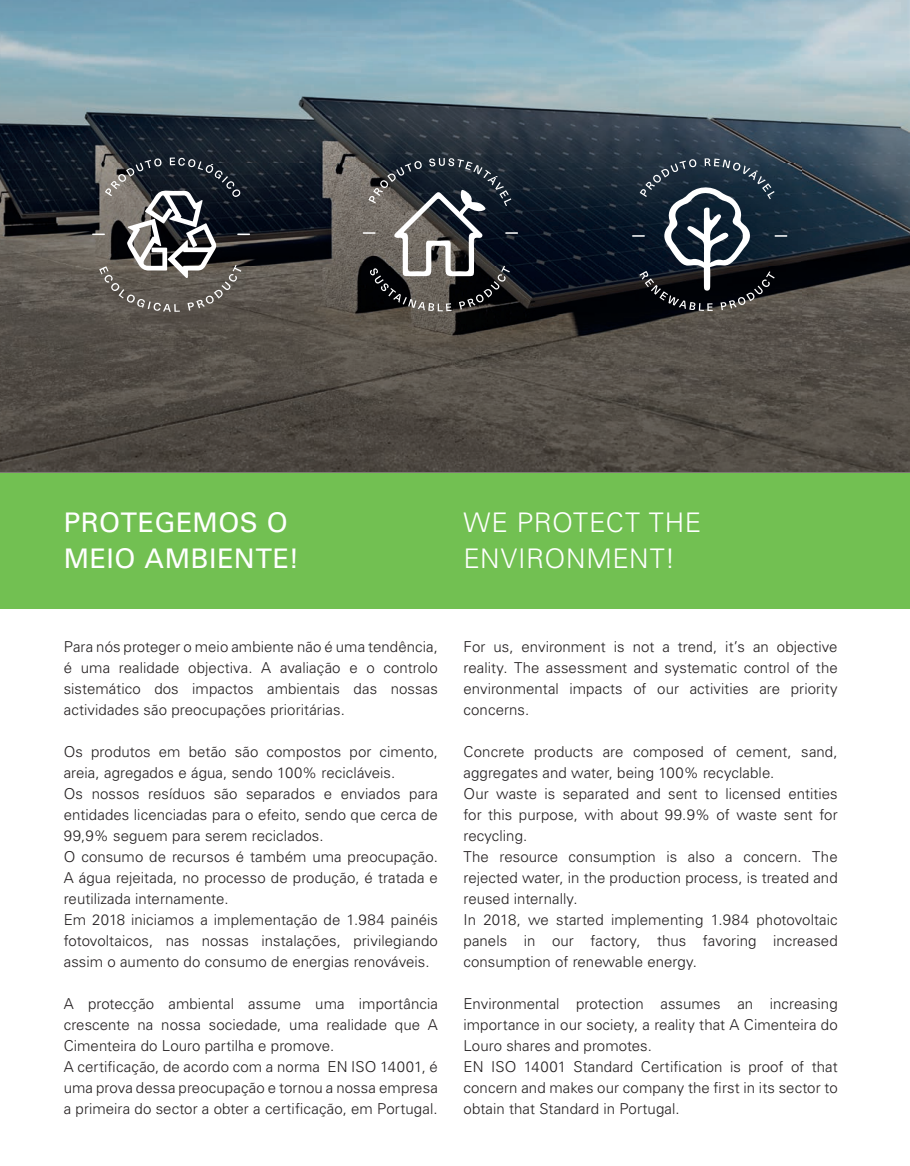
<style>
.page{position:relative;width:910px;height:1166px;background:#fff}
.page>*{position:absolute;margin:0;border:0;box-sizing:border-box;transform-origin:0 0}
.t1{font:27px/36px "Univers LT Pro 55 Roman";letter-spacing:.02em;color:#fff}
.t2{font:300 27px/36px "Univers LT Pro 45";letter-spacing:.02em;color:#fff}
.t3{font:300 15px/21px "Univers LT Pro 45";letter-spacing:.005em;color:#231f20}
</style>
<div class="page">
<div style="left:0;top:472px;width:910px;height:136px;background:#72c052"></div>
<svg style="left:0;top:471px;width:910px;height:1px"></svg>
<img style="left:0;top:61px;width:910px;height:410px">
<svg style="left:92px;top:157px;width:158px;height:155px;background:#565656"></svg>
<svg style="left:363px;top:158px;width:155px;height:153px;background:#484a4c"></svg>
<svg style="left:632px;top:158px;width:155px;height:153px;background:#2e3943"></svg>
<h1 class="t1" style="left:64px;top:503px;width:237px">PROTEGEMOS O<br>MEIO AMBIENTE!</h1>
<h1 class="t2" style="left:463px;top:504px;width:239px">WE PROTECT THE<br>ENVIRONMENT!</h1>
<p class="t3" style="left:64px;top:635px;width:376px;text-align:justify">Para nós proteger o meio ambiente não é uma tendência, é uma realidade objectiva. A avaliação e o controlo sistemático dos impactos ambientais das nossas actividades são preocupações prioritárias.</p>
<p class="t3" style="left:64px;top:740px;width:376px">Os produtos em betão são compostos por cimento, areia, agregados e água, sendo 100% recicláveis.<br>Os nossos resíduos são separados e enviados para entidades licenciadas para o efeito, sendo que cerca de 99,9% seguem para serem reciclados.<br>O consumo de recursos é também uma preocupação.<br>A água rejeitada, no processo de produção, é tratada e reutilizada internamente.<br>Em 2018 iniciamos a implementação de 1.984 painéis fotovoltaicos, nas nossas instalações, privilegiando assim o aumento do consumo de energias renováveis.</p>
<p class="t3" style="left:64px;top:992px;width:376px">A protecção ambiental assume uma importância crescente na nossa sociedade, uma realidade que A Cimenteira do Louro partilha e promove.<br>A certificação, de acordo com a norma EN ISO 14001, é uma prova dessa preocupação e tornou a nossa empresa a primeira do sector a obter a certificação, em Portugal.</p>
<p class="t3" style="left:463px;top:635px;width:376px;text-align:justify">For us, environment is not a trend, it’s an objective reality. The assessment and systematic control of the environmental impacts of our activities are priority concerns.</p>
<p class="t3" style="left:463px;top:740px;width:376px">Concrete products are composed of cement, sand, aggregates and water, being 100% recyclable.<br>Our waste is separated and sent to licensed entities for this purpose, with about 99.9% of waste sent for recycling.<br>The resource consumption is also a concern. The rejected water, in the production process, is treated and reused internally.<br>In 2018, we started implementing 1.984 photovoltaic panels in our factory, thus favoring increased consumption of renewable energy.</p>
<p class="t3" style="left:463px;top:992px;width:376px">Environmental protection assumes an increasing importance in our society, a reality that A Cimenteira do Louro shares and promotes.<br>EN ISO 14001 Standard Certification is proof of that concern and makes our company the first in its sector to obtain that Standard in Portugal.</p>
</div>
